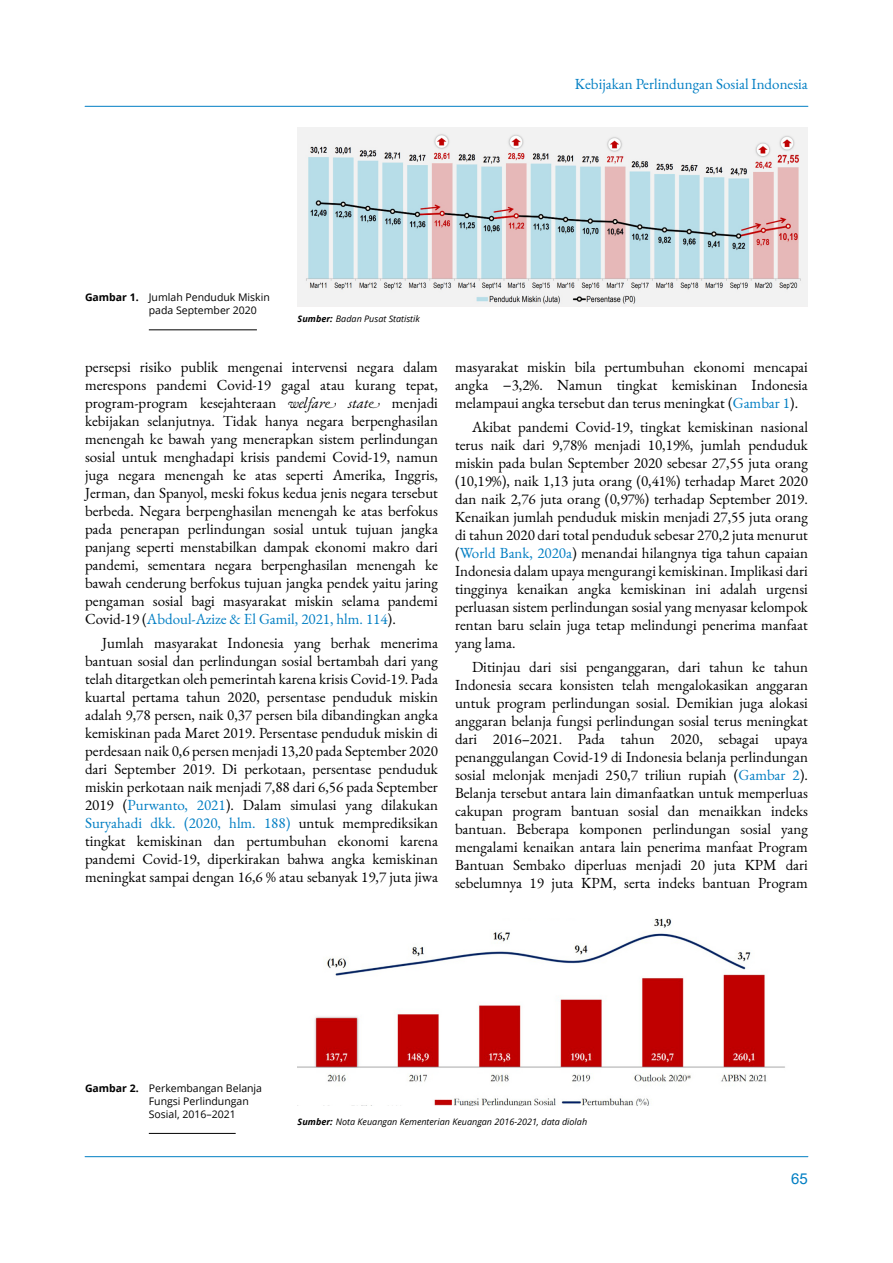
<style>
.page{position:relative;width:893px;height:1263px;background:#fff}
.page>*{position:absolute;margin:0;border:0;box-sizing:border-box;transform-origin:0 0}
.t1{font:15px/18px "EB Garamond";color:#000;text-align:justify}
.t2{font:15px "EB Garamond";color:#007ec3}
.t3{font:15px "Arial";color:#007ec3}
.t4{font:10.5px/12.6px "Open Sans";color:#000}
.t5{font:italic 9px "Open Sans";color:#000}
.s1{font-weight:700}
.s2{font-style:italic}
.s3{color:#007ec3}
</style>
<div class="page">
<hr style="left:85px;top:106px;width:723px;height:1px;background:#007ec3">
<hr style="left:85px;top:1156px;width:723px;height:1px;background:#007ec3">
<img style="left:298px;top:128px;width:510px;height:178px">
<hr style="left:149px;top:329px;width:108px;height:1px;background:#000">
<img style="left:298px;top:918px;width:487px;height:188px">
<hr style="left:149px;top:1133px;width:87px;height:1px;background:#000">
<p class="t2" style="left:575px;top:74px;width:235px">Kebijakan Perlindungan Sosial Indonesia</p>
<p class="t4" style="left:149px;top:292px;width:123px;text-indent:-64px"><span class="s1">Gambar 1.</span> Jumlah Penduduk Miskin pada September 2020</p>
<p class="t5" style="left:298px;top:315px;width:124px"><span class="s1">Sumber:</span> Badan Pusat Statistik</p>
<p class="t1" style="left:85px;top:358px;width:354px">persepsi risiko publik mengenai intervensi negara dalam merespons pandemi Covid-19 gagal atau kurang tepat, program-program kesejahteraan <span class="s2">welfare state</span> menjadi kebijakan selanjutnya. Tidak hanya negara berpenghasilan menengah ke bawah yang menerapkan sistem perlindungan sosial untuk menghadapi krisis pandemi Covid-19, namun juga negara menengah ke atas seperti Amerika, Inggris, Jerman, dan Spanyol, meski fokus kedua jenis negara tersebut berbeda. Negara berpenghasilan menengah ke atas berfokus pada penerapan perlindungan sosial untuk tujuan jangka panjang seperti menstabilkan dampak ekonomi makro dari pandemi, sementara negara berpenghasilan menengah ke bawah cenderung berfokus tujuan jangka pendek yaitu jaring pengaman sosial bagi masyarakat miskin selama pandemi Covid-19 (<span class="s3">Abdoul-Azize &amp; El Gamil, 2021, hlm. 114</span>).</p>
<p class="t1" style="left:85px;top:634px;width:354px;text-indent:17px">Jumlah masyarakat Indonesia yang berhak menerima bantuan sosial dan perlindungan sosial bertambah dari yang telah ditargetkan oleh pemerintah karena krisis Covid-19. Pada kuartal pertama tahun 2020, persentase penduduk miskin adalah 9,78 persen, naik 0,37 persen bila dibandingkan angka kemiskinan pada Maret 2019. Persentase penduduk miskin di perdesaan naik 0,6 persen menjadi 13,20 pada September 2020 dari September 2019. Di perkotaan, persentase penduduk miskin perkotaan naik menjadi 7,88 dari 6,56 pada September 2019 (<span class="s3">Purwanto, 2021</span>). Dalam simulasi yang dilakukan <span class="s3">Suryahadi dkk. (2020, hlm. 188)</span> untuk memprediksikan tingkat kemiskinan dan pertumbuhan ekonomi karena pandemi Covid-19, diperkirakan bahwa angka kemiskinan meningkat sampai dengan 16,6 % atau sebanyak 19,7 juta jiwa</p>
<p class="t1" style="left:455px;top:358px;width:354px">masyarakat miskin bila pertumbuhan ekonomi mencapai angka −3,2%. Namun tingkat kemiskinan Indonesia melampaui angka tersebut dan terus meningkat (<span class="s3">Gambar 1</span>).</p>
<p class="t1" style="left:455px;top:418px;width:354px;text-indent:17px">Akibat pandemi Covid-19, tingkat kemiskinan nasional terus naik dari 9,78% menjadi 10,19%, jumlah penduduk miskin pada bulan September 2020 sebesar 27,55 juta orang (10,19%), naik 1,13 juta orang (0,41%) terhadap Maret 2020 dan naik 2,76 juta orang (0,97%) terhadap September 2019.<br>Kenaikan jumlah penduduk miskin menjadi 27,55 juta orang di tahun 2020 dari total penduduk sebesar 270,2 juta menurut (<span class="s3">World Bank, 2020a</span>) menandai hilangnya tiga tahun capaian Indonesia dalam upaya mengurangi kemiskinan. Implikasi dari tingginya kenaikan angka kemiskinan ini adalah urgensi perluasan sistem perlindungan sosial yang menyasar kelompok rentan baru selain juga tetap melindungi penerima manfaat yang lama.</p>
<p class="t1" style="left:455px;top:658px;width:354px;text-indent:17px">Ditinjau dari sisi penganggaran, dari tahun ke tahun Indonesia secara konsisten telah mengalokasikan anggaran untuk program perlindungan sosial. Demikian juga alokasi anggaran belanja fungsi perlindungan sosial terus meningkat dari 2016–2021. Pada tahun 2020, sebagai upaya penanggulangan Covid-19 di Indonesia belanja perlindungan sosial melonjak menjadi 250,7 triliun rupiah (<span class="s3">Gambar 2</span>).<br>Belanja tersebut antara lain dimanfaatkan untuk memperluas cakupan program bantuan sosial dan menaikkan indeks bantuan. Beberapa komponen perlindungan sosial yang mengalami kenaikan antara lain penerima manfaat Program Bantuan Sembako diperluas menjadi 20 juta KPM dari sebelumnya 19 juta KPM, serta indeks bantuan Program</p>
<p class="t4" style="left:149px;top:1083px;width:115px;text-indent:-64px"><span class="s1">Gambar 2.</span> Perkembangan Belanja<br>Fungsi Perlindungan<br>Sosial, 2016–2021</p>
<p class="t5" style="left:298px;top:1118px;width:291px"><span class="s1">Sumber:</span> Nota Keuangan Kementerian Keuangan 2016-2021, data diolah</p>
<p class="t3" style="left:791px;top:1173px;width:18px">65</p>
</div>
